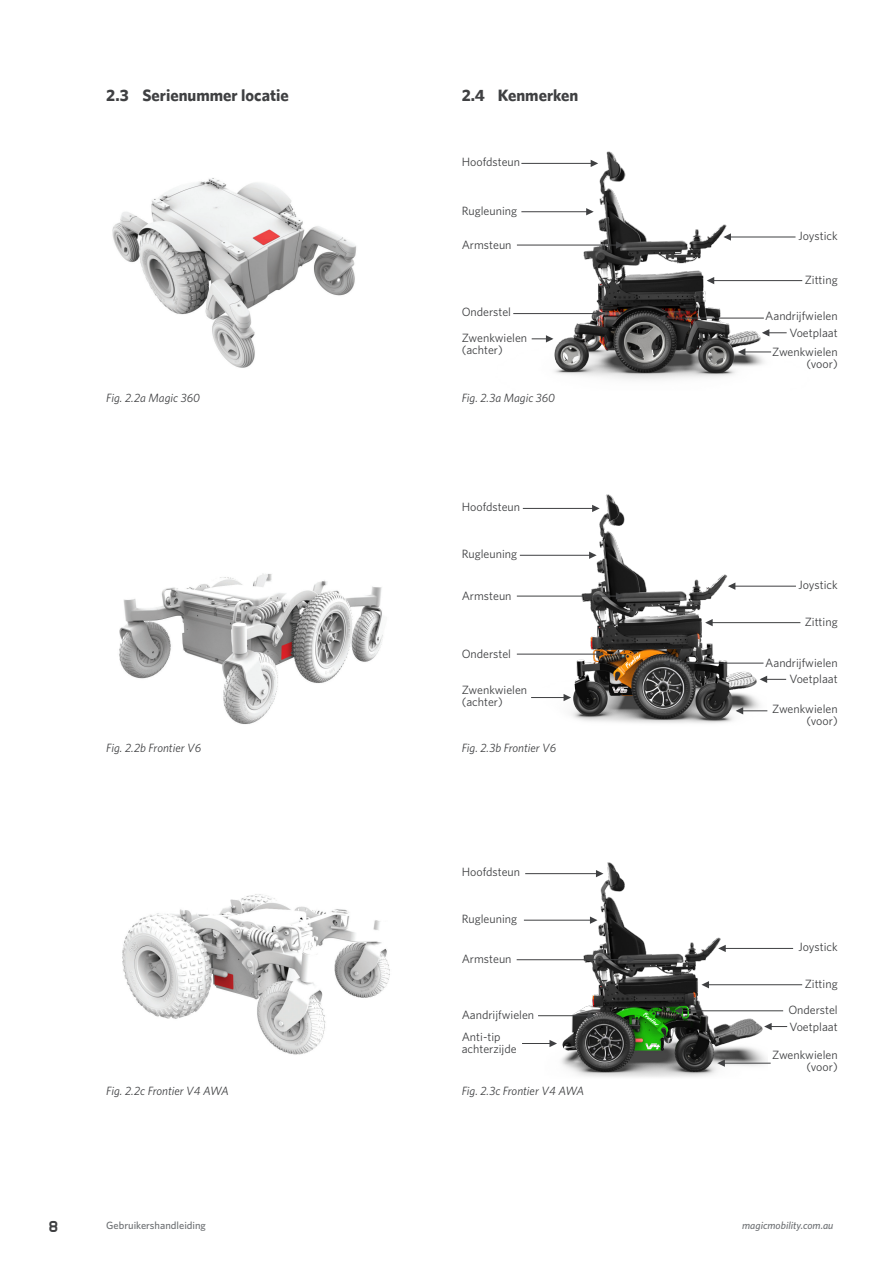
<style>
.page{position:relative;width:893px;height:1263px;background:#fff}
.page>*{position:absolute;margin:0;border:0;box-sizing:border-box;transform-origin:0 0}
.Sub_Heading_1_Live{font:700 16.5px "Whitney";color:#3f4042}
.t1{font:15px "Alpha Headline";color:#3f4042}
.Chair_Captions{font:12px/12px "Whitney";color:#3f4042}
.Picture_footnote{font:italic 12px "Whitney";color:#3f4042}
.t2{font:500 10.5px "Whitney";color:#6c6f72}
.t3{font:italic 500 10.5px "Whitney";color:#6c6f72}
</style>
<div class="page">
<img style="left:541px;top:494px;width:225px;height:229px">
<img style="left:513px;top:151px;width:290px;height:229px">
<img style="left:112px;top:178px;width:245px;height:190px">
<hr style="left:521px;top:163px;width:75px;height:1px;background:#3f4042">
<svg style="left:591px;top:160px;width:7px;height:7px"></svg>
<hr style="left:521px;top:211px;width:71px;height:1px;background:#3f4042">
<svg style="left:586px;top:208px;width:8px;height:7px"></svg>
<hr style="left:517px;top:245px;width:105px;height:1px;background:#3f4042">
<svg style="left:616px;top:241px;width:7px;height:8px"></svg>
<hr style="left:513px;top:313px;width:89px;height:1px;background:#3f4042">
<svg style="left:596px;top:310px;width:8px;height:7px"></svg>
<hr style="left:725px;top:237px;width:70px;height:1px;background:#3f4042">
<svg style="left:723px;top:233px;width:8px;height:8px"></svg>
<hr style="left:740px;top:352px;width:31px;height:1px;background:#3f4042">
<svg style="left:738px;top:348px;width:7px;height:8px"></svg>
<svg style="left:762px;top:329px;width:25px;height:7px"></svg>
<hr style="left:708px;top:280px;width:94px;height:1px;background:#3f4042">
<svg style="left:707px;top:277px;width:7px;height:7px"></svg>
<hr style="left:660px;top:318px;width:104px;height:1px;background:#3f4042">
<svg style="left:658px;top:314px;width:7px;height:8px"></svg>
<svg style="left:532px;top:335px;width:21px;height:7px"></svg>
<hr style="left:523px;top:508px;width:75px;height:1px;background:#3f4042">
<svg style="left:592px;top:505px;width:8px;height:7px"></svg>
<hr style="left:520px;top:555px;width:75px;height:1px;background:#3f4042">
<svg style="left:589px;top:552px;width:8px;height:7px"></svg>
<hr style="left:517px;top:596px;width:105px;height:1px;background:#3f4042">
<svg style="left:616px;top:592px;width:7px;height:8px"></svg>
<hr style="left:517px;top:654px;width:85px;height:1px;background:#3f4042">
<svg style="left:596px;top:650px;width:8px;height:8px"></svg>
<hr style="left:730px;top:586px;width:66px;height:1px;background:#3f4042">
<svg style="left:728px;top:582px;width:7px;height:8px"></svg>
<img style="left:119px;top:573px;width:264px;height:151px">
<hr style="left:737px;top:710px;width:30px;height:1px;background:#3f4042">
<svg style="left:736px;top:707px;width:7px;height:7px"></svg>
<svg style="left:760px;top:676px;width:26px;height:7px"></svg>
<hr style="left:707px;top:622px;width:93px;height:1px;background:#3f4042">
<svg style="left:705px;top:619px;width:8px;height:7px"></svg>
<hr style="left:664px;top:663px;width:99px;height:1px;background:#3f4042">
<svg style="left:662px;top:659px;width:8px;height:8px"></svg>
<hr style="left:531px;top:697px;width:38px;height:1px;background:#3f4042">
<svg style="left:564px;top:694px;width:7px;height:7px"></svg>
<img style="left:545px;top:862px;width:222px;height:215px">
<hr style="left:525px;top:873px;width:72px;height:1px;background:#3f4042">
<svg style="left:596px;top:870px;width:7px;height:7px"></svg>
<hr style="left:524px;top:920px;width:69px;height:1px;background:#3f4042">
<svg style="left:590px;top:916px;width:7px;height:8px"></svg>
<hr style="left:517px;top:959px;width:116px;height:1px;background:#3f4042">
<svg style="left:627px;top:956px;width:8px;height:7px"></svg>
<hr style="left:725px;top:948px;width:68px;height:1px;background:#3f4042">
<svg style="left:718px;top:945px;width:8px;height:7px"></svg>
<hr style="left:707px;top:984px;width:95px;height:1px;background:#3f4042">
<svg style="left:701px;top:981px;width:8px;height:7px"></svg>
<img style="left:122px;top:894px;width:268px;height:161px">
<svg style="left:764px;top:1023px;width:23px;height:7px"></svg>
<hr style="left:680px;top:1010px;width:103px;height:1px;background:#3f4042">
<svg style="left:674px;top:1007px;width:8px;height:7px"></svg>
<hr style="left:522px;top:1043px;width:33px;height:1px;background:#3f4042">
<svg style="left:549px;top:1040px;width:8px;height:7px"></svg>
<hr style="left:538px;top:1015px;width:55px;height:1px;background:#3f4042">
<svg style="left:587px;top:1012px;width:8px;height:7px"></svg>
<hr style="left:719px;top:1063px;width:52px;height:1px;background:#3f4042">
<svg style="left:717px;top:1059px;width:8px;height:8px"></svg>
<p class="Sub_Heading_1_Live" style="left:106px;top:85px;width:184px">2.3 Serienummer locatie</p>
<p class="Sub_Heading_1_Live" style="left:462px;top:85px;width:118px">2.4 Kenmerken</p>
<p class="Chair_Captions" style="left:462px;top:156px;width:60px">Hoofdsteun</p>
<p class="Chair_Captions" style="left:462px;top:204px;width:57px">Rugleuning</p>
<p class="Chair_Captions" style="left:462px;top:238px;width:51px">Armsteun</p>
<p class="Chair_Captions" style="left:798px;top:229px;width:41px">Joystick</p>
<p class="Chair_Captions" style="left:805px;top:274px;width:35px">Zitting</p>
<p class="Chair_Captions" style="left:462px;top:305px;width:51px">Onderstel</p>
<p class="Chair_Captions" style="left:765px;top:309px;width:74px">Aandrijfwielen</p>
<p class="Chair_Captions" style="left:789px;top:326px;width:50px">Voetplaat</p>
<p class="Chair_Captions" style="left:462px;top:332px;width:67px">Zwenkwielen (achter)</p>
<p class="Chair_Captions" style="left:772px;top:345px;width:67px;text-align:right">Zwenkwielen (voor)</p>
<p class="Picture_footnote" style="left:106px;top:390px;width:95px">Fig. 2.2a Magic 360</p>
<p class="Picture_footnote" style="left:462px;top:390px;width:95px">Fig. 2.3a Magic 360</p>
<p class="Chair_Captions" style="left:462px;top:501px;width:60px">Hoofdsteun</p>
<p class="Chair_Captions" style="left:462px;top:548px;width:57px">Rugleuning</p>
<p class="Chair_Captions" style="left:462px;top:589px;width:51px">Armsteun</p>
<p class="Chair_Captions" style="left:462px;top:647px;width:51px">Onderstel</p>
<p class="Chair_Captions" style="left:462px;top:683px;width:67px">Zwenkwielen (achter)</p>
<p class="Picture_footnote" style="left:106px;top:741px;width:96px">Fig. 2.2b Frontier V6</p>
<p class="Picture_footnote" style="left:462px;top:741px;width:96px">Fig. 2.3b Frontier V6</p>
<p class="Chair_Captions" style="left:462px;top:866px;width:60px">Hoofdsteun</p>
<p class="Chair_Captions" style="left:462px;top:913px;width:57px">Rugleuning</p>
<p class="Chair_Captions" style="left:462px;top:953px;width:51px">Armsteun</p>
<p class="Chair_Captions" style="left:462px;top:1008px;width:74px">Aandrijfwielen</p>
<p class="Chair_Captions" style="left:462px;top:1031px;width:56px">Anti-tip achterzijde</p>
<p class="Picture_footnote" style="left:106px;top:1084px;width:124px">Fig. 2.2c Frontier V4 AWA</p>
<p class="Picture_footnote" style="left:462px;top:1084px;width:124px">Fig. 2.3c Frontier V4 AWA</p>
<p class="Chair_Captions" style="left:798px;top:578px;width:41px">Joystick</p>
<p class="Chair_Captions" style="left:805px;top:616px;width:35px">Zitting</p>
<p class="Chair_Captions" style="left:765px;top:656px;width:74px">Aandrijfwielen</p>
<p class="Chair_Captions" style="left:789px;top:673px;width:50px">Voetplaat</p>
<p class="Chair_Captions" style="left:772px;top:702px;width:67px;text-align:right">Zwenkwielen (voor)</p>
<p class="Chair_Captions" style="left:798px;top:941px;width:41px">Joystick</p>
<p class="Chair_Captions" style="left:805px;top:978px;width:35px">Zitting</p>
<p class="Chair_Captions" style="left:788px;top:1004px;width:51px">Onderstel</p>
<p class="Chair_Captions" style="left:789px;top:1020px;width:50px">Voetplaat</p>
<p class="Chair_Captions" style="left:772px;top:1049px;width:67px;text-align:right">Zwenkwielen (voor)</p>
<p class="t1" style="left:48px;top:1216px;width:13px">8</p>
<p class="t2" style="left:106px;top:1219px;width:101px">Gebruikershandleiding</p>
<p class="t3" style="left:742px;top:1219px;width:93px">magicmobility.com.au</p>
</div>
